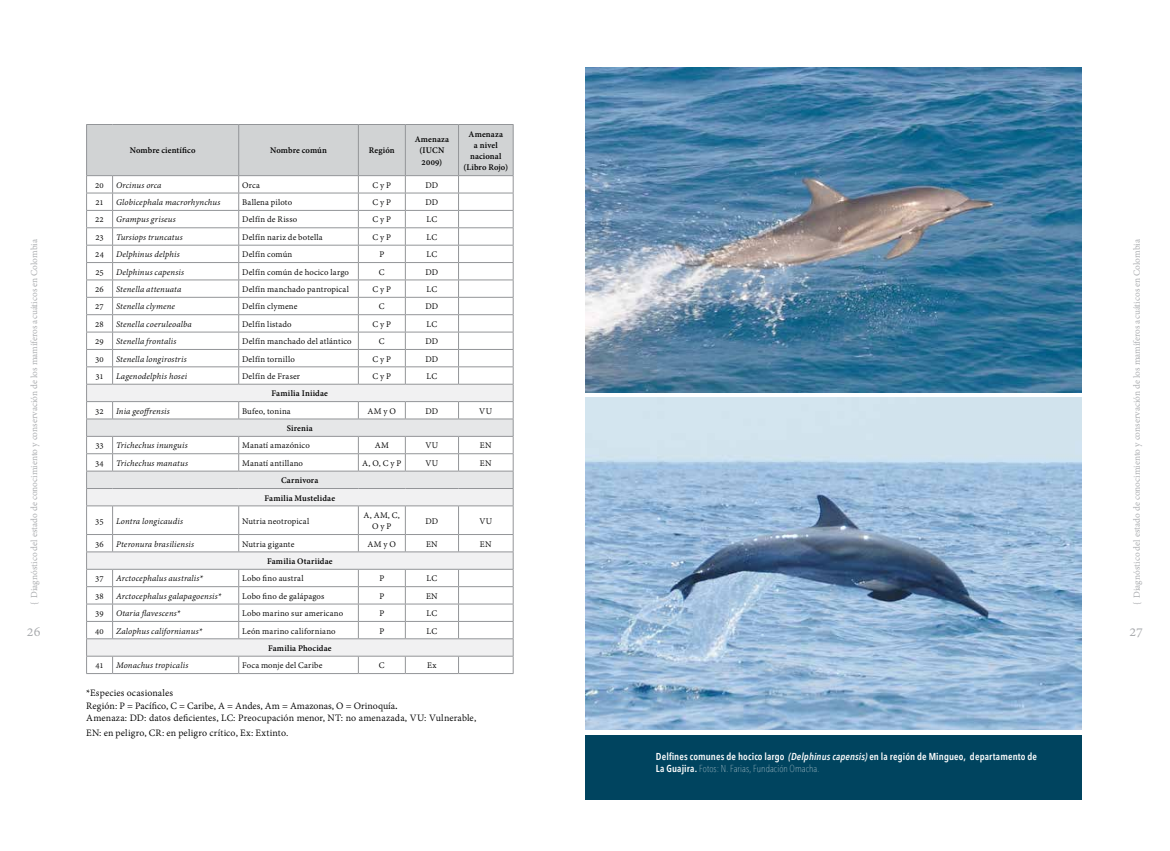
<style>
.page{position:relative;width:1170px;height:851px;background:#fff}
.page>*{position:absolute;margin:0;border:0;box-sizing:border-box;transform-origin:0 0}
.t1{font:15px "Adobe Devanagari";color:#a7a9ac}
.t2{font:10.62px/12.8px "Adobe Devanagari";letter-spacing:.01em;color:#000}
.t3{font:10px "Adobe Devanagari";color:#a7a9ac}
.t4{font:600 condensed 10px/12px "Avenir Next LT Pro";letter-spacing:.015em;color:#fff}
.t5{font:9.38px/11.2px "Adobe Devanagari";letter-spacing:.015em;color:#000;text-align:center}
.t6{font:italic 9.38px "Adobe Devanagari";letter-spacing:.015em;color:#000}
.t7{font:700 9.38px/11.2px "Adobe Devanagari";letter-spacing:.015em;color:#000;text-align:center}
.t8{font:9.38px "Adobe Devanagari";letter-spacing:.035em;color:#000}
.s1{font-weight:700}
.s2{font-style:italic}
.s3{font-weight:200}
</style>
<div class="page">
<svg style="left:86px;top:124px;width:428px;height:550px"></svg>
<hr style="left:113px;top:673px;width:126px;height:1px;background:#939598">
<hr style="left:239px;top:673px;width:119px;height:1px;background:#939598">
<hr style="left:358px;top:673px;width:47px;height:1px;background:#939598">
<hr style="left:405px;top:673px;width:53px;height:1px;background:#939598">
<hr style="left:458px;top:673px;width:55px;height:1px;background:#939598">
<img style="left:585px;top:67px;width:496px;height:326px">
<img style="left:585px;top:397px;width:496px;height:332px">
<div style="left:585px;top:735px;width:496px;height:64px;background:#00445f"></div>
<p class="t7" style="left:130px;top:146px;width:67px">Nombre científico</p>
<p class="t7" style="left:270px;top:146px;width:58px">Nombre común</p>
<p class="t7" style="left:369px;top:146px;width:27px">Región</p>
<p class="t7" style="left:414px;top:135px;width:36px">Amenaza (IUCN<br>2009)</p>
<p class="t7" style="left:463px;top:129px;width:46px">Amenaza<br>a nivel nacional (Libro Rojo)</p>
<p class="t5" style="left:95px;top:180px;width:10px">20</p>
<p class="t6" style="left:116px;top:180px;width:47px">Orcinus orca</p>
<p class="t5" style="left:242px;top:180px;width:19px">Orca</p>
<p class="t5" style="left:372px;top:180px;width:20px">C y P</p>
<p class="t5" style="left:425px;top:180px;width:14px">DD</p>
<p class="t5" style="left:95px;top:197px;width:10px">21</p>
<p class="t6" style="left:116px;top:197px;width:106px">Globicephala macrorhynchus</p>
<p class="t5" style="left:242px;top:197px;width:51px">Ballena piloto</p>
<p class="t5" style="left:372px;top:197px;width:20px">C y P</p>
<p class="t5" style="left:425px;top:197px;width:14px">DD</p>
<p class="t5" style="left:95px;top:215px;width:10px">22</p>
<p class="t6" style="left:116px;top:214px;width:61px">Grampus griseus</p>
<p class="t5" style="left:242px;top:215px;width:56px">Delfín de Risso</p>
<p class="t5" style="left:372px;top:215px;width:20px">C y P</p>
<p class="t5" style="left:426px;top:215px;width:12px">LC</p>
<p class="t5" style="left:95px;top:232px;width:10px">23</p>
<p class="t6" style="left:116px;top:232px;width:68px">Tursiops truncatus</p>
<p class="t5" style="left:242px;top:232px;width:82px">Delfín nariz de botella</p>
<p class="t5" style="left:372px;top:232px;width:20px">C y P</p>
<p class="t5" style="left:426px;top:232px;width:12px">LC</p>
<p class="t5" style="left:95px;top:249px;width:10px">24</p>
<p class="t6" style="left:116px;top:249px;width:65px">Delphinus delphis</p>
<p class="t5" style="left:242px;top:249px;width:52px">Delfín común</p>
<p class="t5" style="left:379px;top:249px;width:6px">P</p>
<p class="t5" style="left:426px;top:249px;width:12px">LC</p>
<p class="t5" style="left:95px;top:267px;width:10px">25</p>
<p class="t6" style="left:116px;top:266px;width:70px">Delphinus capensis</p>
<p class="t5" style="left:242px;top:267px;width:108px">Delfín común de hocico largo</p>
<p class="t5" style="left:379px;top:267px;width:7px">C</p>
<p class="t5" style="left:425px;top:267px;width:14px">DD</p>
<p class="t5" style="left:95px;top:284px;width:10px">26</p>
<p class="t6" style="left:116px;top:284px;width:67px">Stenella attenuata</p>
<p class="t5" style="left:242px;top:284px;width:108px">Delfín manchado pantropical</p>
<p class="t5" style="left:372px;top:284px;width:20px">C y P</p>
<p class="t5" style="left:426px;top:284px;width:12px">LC</p>
<p class="t5" style="left:95px;top:302px;width:10px">27</p>
<p class="t6" style="left:116px;top:301px;width:61px">Stenella clymene</p>
<p class="t5" style="left:242px;top:302px;width:57px">Delfín clymene</p>
<p class="t5" style="left:379px;top:302px;width:7px">C</p>
<p class="t5" style="left:425px;top:302px;width:14px">DD</p>
<p class="t5" style="left:95px;top:319px;width:10px">28</p>
<p class="t6" style="left:116px;top:319px;width:77px">Stenella coeruleoalba</p>
<p class="t5" style="left:242px;top:319px;width:51px">Delfín listado</p>
<p class="t5" style="left:372px;top:319px;width:20px">C y P</p>
<p class="t5" style="left:426px;top:319px;width:12px">LC</p>
<p class="t5" style="left:95px;top:336px;width:10px">29</p>
<p class="t6" style="left:116px;top:336px;width:62px">Stenella frontalis</p>
<p class="t5" style="left:242px;top:336px;width:111px">Delfín manchado del atlántico</p>
<p class="t5" style="left:379px;top:336px;width:7px">C</p>
<p class="t5" style="left:425px;top:336px;width:14px">DD</p>
<p class="t5" style="left:95px;top:354px;width:10px">30</p>
<p class="t6" style="left:116px;top:353px;width:72px">Stenella longirostris</p>
<p class="t5" style="left:242px;top:354px;width:54px">Delfín tornillo</p>
<p class="t5" style="left:372px;top:354px;width:20px">C y P</p>
<p class="t5" style="left:425px;top:354px;width:14px">DD</p>
<p class="t5" style="left:95px;top:371px;width:10px">31</p>
<p class="t6" style="left:116px;top:371px;width:73px">Lagenodelphis hosei</p>
<p class="t5" style="left:242px;top:371px;width:59px">Delfín de Fraser</p>
<p class="t5" style="left:372px;top:371px;width:20px">C y P</p>
<p class="t5" style="left:426px;top:371px;width:12px">LC</p>
<p class="t7" style="left:271px;top:389px;width:58px">Familia Iniidae</p>
<p class="t5" style="left:95px;top:406px;width:10px">32</p>
<p class="t6" style="left:116px;top:405px;width:55px">Inia geoffrensis</p>
<p class="t5" style="left:242px;top:406px;width:50px">Bufeo, tonina</p>
<p class="t5" style="left:367px;top:406px;width:30px">AM y O</p>
<p class="t5" style="left:425px;top:406px;width:14px">DD</p>
<p class="t5" style="left:479px;top:406px;width:14px">VU</p>
<p class="t7" style="left:287px;top:423px;width:27px">Sirenia</p>
<p class="t5" style="left:95px;top:441px;width:10px">33</p>
<p class="t6" style="left:116px;top:440px;width:73px">Trichechus inunguis</p>
<p class="t5" style="left:242px;top:441px;width:69px">Manatí amazónico</p>
<p class="t5" style="left:374px;top:441px;width:16px">AM</p>
<p class="t5" style="left:425px;top:441px;width:14px">VU</p>
<p class="t5" style="left:480px;top:441px;width:13px">EN</p>
<p class="t5" style="left:95px;top:458px;width:10px">34</p>
<p class="t6" style="left:116px;top:458px;width:73px">Trichechus manatus</p>
<p class="t8" style="left:242px;top:457px;width:62px">Manatí antillano</p>
<p class="t5" style="left:362px;top:458px;width:40px">A, O, C y P</p>
<p class="t5" style="left:425px;top:458px;width:14px">VU</p>
<p class="t5" style="left:480px;top:458px;width:13px">EN</p>
<p class="t7" style="left:264px;top:472px;width:72px;line-height:17.4px">Carnivora<br>Familia Mustelidae</p>
<p class="t5" style="left:95px;top:516px;width:10px">35</p>
<p class="t6" style="left:116px;top:515px;width:68px">Lontra longicaudis</p>
<p class="t5" style="left:242px;top:516px;width:69px">Nutria neotropical</p>
<p class="t5" style="left:363px;top:510px;width:38px">A, AM, C,<br>O y P</p>
<p class="t5" style="left:425px;top:516px;width:14px">DD</p>
<p class="t5" style="left:479px;top:516px;width:14px">VU</p>
<p class="t5" style="left:95px;top:539px;width:10px">36</p>
<p class="t6" style="left:116px;top:538px;width:80px">Pteronura brasiliensis</p>
<p class="t5" style="left:242px;top:539px;width:54px">Nutria gigante</p>
<p class="t5" style="left:367px;top:539px;width:30px">AM y O</p>
<p class="t5" style="left:426px;top:539px;width:13px">EN</p>
<p class="t5" style="left:480px;top:539px;width:13px">EN</p>
<p class="t7" style="left:267px;top:556px;width:67px">Familia Otariidae</p>
<p class="t5" style="left:95px;top:573px;width:10px">37</p>
<p class="t6" style="left:116px;top:573px;width:88px">Arctocephalus australis*</p>
<p class="t5" style="left:242px;top:573px;width:63px">Lobo fino austral</p>
<p class="t5" style="left:379px;top:573px;width:6px">P</p>
<p class="t5" style="left:426px;top:573px;width:12px">LC</p>
<p class="t5" style="left:95px;top:591px;width:10px">38</p>
<p class="t6" style="left:116px;top:590px;width:107px">Arctocephalus galapagoensis*</p>
<p class="t5" style="left:242px;top:591px;width:84px">Lobo fino de galápagos</p>
<p class="t5" style="left:379px;top:591px;width:6px">P</p>
<p class="t5" style="left:426px;top:591px;width:13px">EN</p>
<p class="t5" style="left:95px;top:608px;width:10px">39</p>
<p class="t6" style="left:116px;top:608px;width:66px">Otaria flavescens*</p>
<p class="t5" style="left:242px;top:608px;width:102px">Lobo marino sur americano</p>
<p class="t5" style="left:379px;top:608px;width:6px">P</p>
<p class="t5" style="left:426px;top:608px;width:12px">LC</p>
<p class="t5" style="left:95px;top:626px;width:10px">40</p>
<p class="t6" style="left:116px;top:625px;width:88px">Zalophus californianus*</p>
<p class="t5" style="left:242px;top:626px;width:95px">León marino californiano</p>
<p class="t5" style="left:379px;top:626px;width:6px">P</p>
<p class="t5" style="left:426px;top:626px;width:12px">LC</p>
<p class="t7" style="left:268px;top:643px;width:65px">Familia Phocidae</p>
<p class="t5" style="left:95px;top:660px;width:10px">41</p>
<p class="t6" style="left:116px;top:660px;width:74px">Monachus tropicalis</p>
<p class="t5" style="left:242px;top:660px;width:82px">Foca monje del Caribe</p>
<p class="t5" style="left:379px;top:660px;width:7px">C</p>
<p class="t5" style="left:427px;top:660px;width:11px">Ex</p>
<p class="t2" style="left:86px;top:687px;width:391px">*Especies ocasionales<br>Región: P = Pacífico, C = Caribe, A = Andes, Am = Amazonas, O = Orinoquía<span class="s1">.<br></span>Amenaza: DD: datos deficientes, LC: Preocupación menor, NT: no amenazada, VU: Vulnerable,</p>
<p class="t2" style="left:86px;top:727px;width:203px">EN: en peligro, CR: en peligro crítico, Ex: Extinto.</p>
<p class="t3" style="left:29px;top:605px;width:367px;rotate:-90deg">{ Diagnóstico del estado de conocimiento y conservación de los mamíferos acuáticos en Colombia</p>
<p class="t3" style="left:1131px;top:605px;width:367px;rotate:-90deg">{ Diagnóstico del estado de conocimiento y conservación de los mamíferos acuáticos en Colombia</p>
<h1 class="t1" style="left:27px;top:623px;width:15px">26</h1>
<h1 class="t1" style="left:1129px;top:623px;width:15px">27</h1>
<p class="t4" style="left:656px;top:750px;width:382px">Delfines comunes de hocico largo <span class="s2">(Delphinus capensis)</span> en la región de Mingueo, departamento de<br>La Guajira. <span class="s3">Fotos: N. Farias, Fundación Omacha.</span></p>
</div>
